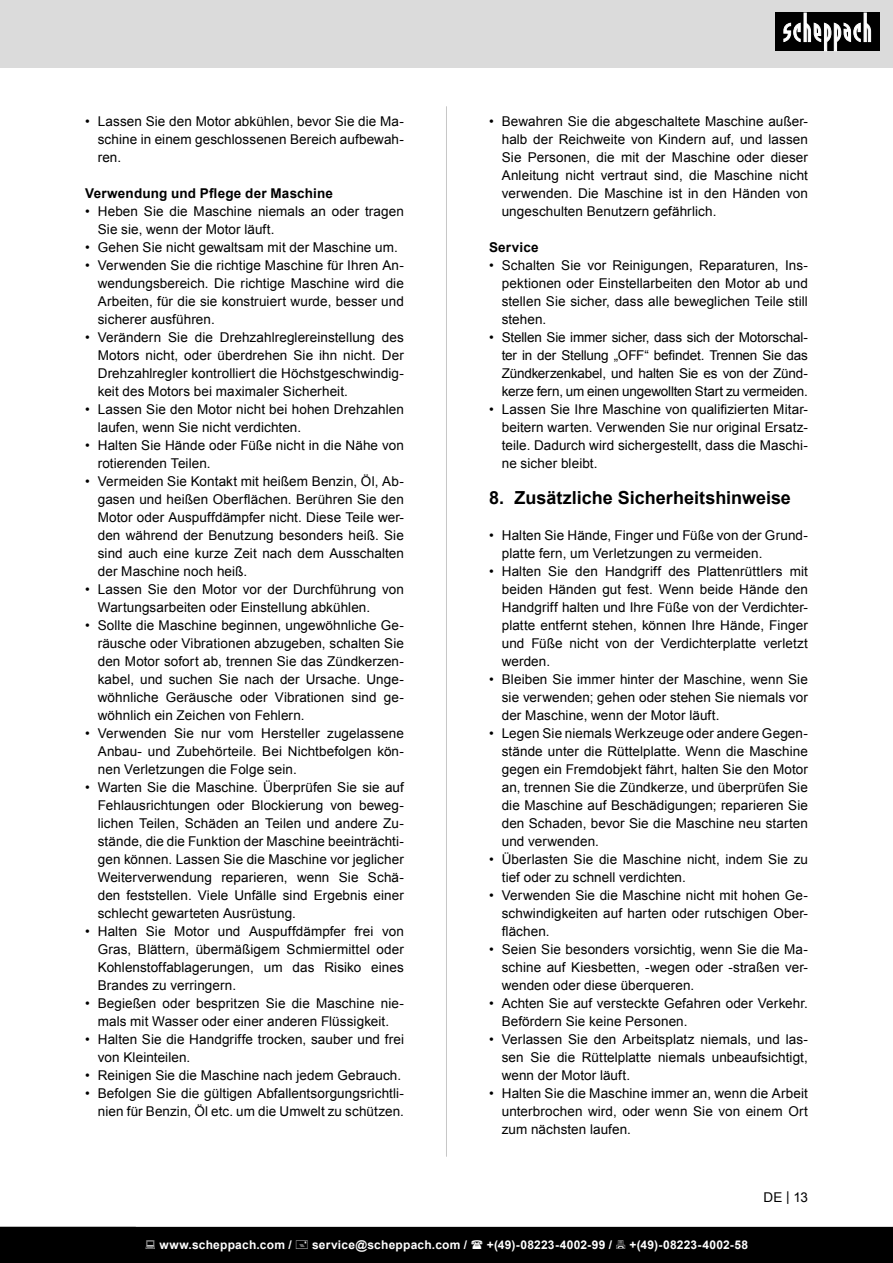
<style>
.page{position:relative;width:893px;height:1263px;background:#fff}
.page>*{position:absolute;margin:0;border:0;box-sizing:border-box;transform-origin:0 0}
.t1{font:700 18px "Arial";color:#000}
.t2{font:13.5px/18px "Arial";letter-spacing:.005em;color:#000;text-align:justify}
.Grundtext_Bold{font:700 13.5px "Arial";letter-spacing:.015em;color:#000}
.t3{font:700 12px "Arial";letter-spacing:.02em;color:#fff}
</style>
<div class="page">
<div style="left:0;top:0;width:893px;height:67px;background:#dbdbdb"></div>
<div style="left:775px;top:13px;width:105px;height:38px;background:#000"></div>
<svg style="left:783px;top:13px;width:88px;height:38px"></svg>
<hr style="left:446px;top:106px;width:1px;height:1051px;background:#c7c7c7">
<div style="left:0;top:1227px;width:893px;height:36px;background:#000"></div>
<p class="t2" style="left:98px;top:112px;width:308px;text-indent:-13px">• Lassen Sie den Motor abkühlen, bevor Sie die Ma&shy;schine in einem geschlossenen Bereich aufbewah&shy;ren.</p>
<p class="Grundtext_Bold" style="left:85px;top:184px;width:250px">Verwendung und Pflege der Maschine</p>
<p class="t2" style="left:98px;top:202px;width:308px;text-indent:-13px">• Heben Sie die Maschine niemals an oder tragen<br>Sie sie, wenn der Motor läuft.</p>
<p class="t2" style="left:85px;top:238px;width:314px">• Gehen Sie nicht gewaltsam mit der Maschine um.</p>
<p class="t2" style="left:98px;top:256px;width:308px;text-indent:-13px">• Verwenden Sie die richtige Maschine für Ihren An&shy;wendungsbereich. Die richtige Maschine wird die Arbeiten, für die sie konstruiert wurde, besser und sicherer ausführen.</p>
<p class="t2" style="left:98px;top:328px;width:308px;text-indent:-13px">• Verändern Sie die Drehzahlreglereinstellung des Motors nicht, oder überdrehen Sie ihn nicht. Der Drehzahlregler kontrolliert die Höchstgeschwindig&shy;keit des Motors bei maximaler Sicherheit.</p>
<p class="t2" style="left:98px;top:400px;width:308px;text-indent:-13px">• Lassen Sie den Motor nicht bei hohen Drehzahlen laufen, wenn Sie nicht verdichten.</p>
<p class="t2" style="left:98px;top:436px;width:308px;text-indent:-13px">• Halten Sie Hände oder Füße nicht in die Nähe von rotierenden Teilen.</p>
<p class="t2" style="left:98px;top:472px;width:308px;text-indent:-13px">• Vermeiden Sie Kontakt mit heißem Benzin, Öl, Ab&shy;gasen und heißen Oberflächen. Berühren Sie den Motor oder Auspuffdämpfer nicht. Diese Teile wer&shy;den während der Benutzung besonders heiß. Sie sind auch eine kurze Zeit nach dem Ausschalten der Maschine noch heiß.</p>
<p class="t2" style="left:98px;top:580px;width:308px;text-indent:-13px">• Lassen Sie den Motor vor der Durchführung von<br>Wartungsarbeiten oder Einstellung abkühlen.</p>
<p class="t2" style="left:98px;top:616px;width:308px;text-indent:-13px">• Sollte die Maschine beginnen, ungewöhnliche Ge&shy;räusche oder Vibrationen abzugeben, schalten Sie den Motor sofort ab, trennen Sie das Zündkerzen&shy;kabel, und suchen Sie nach der Ursache. Unge&shy;wöhnliche Geräusche oder Vibrationen sind ge&shy;wöhnlich ein Zeichen von Fehlern.</p>
<p class="t2" style="left:98px;top:724px;width:308px;text-indent:-13px">• Verwenden Sie nur vom Hersteller zugelassene Anbau- und Zubehörteile. Bei Nichtbefolgen kön&shy;nen Verletzungen die Folge sein.</p>
<p class="t2" style="left:98px;top:778px;width:308px;text-indent:-13px">• Warten Sie die Maschine. Überprüfen Sie sie auf Fehlausrichtungen oder Blockierung von beweg&shy;lichen Teilen, Schäden an Teilen und andere Zu&shy;stände, die die Funktion der Maschine beeinträchti&shy;gen können. Lassen Sie die Maschine vor jeglicher Weiterverwendung reparieren, wenn Sie Schä&shy;den feststellen. Viele Unfälle sind Ergebnis einer schlecht gewarteten Ausrüstung.</p>
<p class="t2" style="left:98px;top:922px;width:308px;text-indent:-13px">• Halten Sie Motor und Auspuffdämpfer frei von Gras, Blättern, übermäßigem Schmiermittel oder Kohlenstoffablagerungen, um das Risiko eines Brandes zu verringern.</p>
<p class="t2" style="left:85px;top:994px;width:320px;text-align:center">• Begießen oder bespritzen Sie die Maschine nie&shy;mals mit Wasser oder einer anderen Flüssigkeit.</p>
<p class="t2" style="left:98px;top:1030px;width:308px;text-indent:-13px">• Halten Sie die Handgriffe trocken, sauber und frei von Kleinteilen.</p>
<p class="t2" style="left:85px;top:1066px;width:318px">• Reinigen Sie die Maschine nach jedem Gebrauch.</p>
<p class="t2" style="left:85px;top:1084px;width:320px;text-align:right">• Befolgen Sie die gültigen Abfallentsorgungsrichtli&shy;nien für Benzin, Öl etc. um die Umwelt zu schützen.</p>
<p class="t2" style="left:502px;top:112px;width:308px;text-indent:-13px">• Bewahren Sie die abgeschaltete Maschine außer&shy;halb der Reichweite von Kindern auf, und lassen Sie Personen, die mit der Maschine oder dieser Anleitung nicht vertraut sind, die Maschine nicht verwenden. Die Maschine ist in den Händen von ungeschulten Benutzern gefährlich.</p>
<p class="Grundtext_Bold" style="left:489px;top:238px;width:51px">Service</p>
<p class="t2" style="left:502px;top:256px;width:308px;text-indent:-13px">• Schalten Sie vor Reinigungen, Reparaturen, Ins&shy;pektionen oder Einstellarbeiten den Motor ab und stellen Sie sicher, dass alle beweglichen Teile still stehen.</p>
<p class="t2" style="left:502px;top:328px;width:308px;text-indent:-13px">• Stellen Sie immer sicher, dass sich der Motorschal&shy;ter in der Stellung „OFF“ befindet. Trennen Sie das Zündkerzenkabel, und halten Sie es von der Zünd&shy;kerze fern, um einen ungewollten Start zu vermeiden.</p>
<p class="t2" style="left:502px;top:400px;width:308px;text-indent:-13px">• Lassen Sie Ihre Maschine von qualifizierten Mitar&shy;beitern warten. Verwenden Sie nur original Ersatz&shy;teile. Dadurch wird sichergestellt, dass die Maschi&shy;ne sicher bleibt.</p>
<p class="t1" style="left:489px;top:486px;width:303px">8. Zusätzliche Sicherheitshinweise</p>
<p class="t2" style="left:502px;top:526px;width:308px;text-indent:-13px">• Halten Sie Hände, Finger und Füße von der Grund&shy;platte fern, um Verletzungen zu vermeiden.</p>
<p class="t2" style="left:502px;top:562px;width:308px;text-indent:-13px">• Halten Sie den Handgriff des Plattenrüttlers mit beiden Händen gut fest. Wenn beide Hände den Handgriff halten und Ihre Füße von der Verdichter&shy;platte entfernt stehen, können Ihre Hände, Finger und Füße nicht von der Verdichterplatte verletzt werden.</p>
<p class="t2" style="left:502px;top:670px;width:308px;text-indent:-13px">• Bleiben Sie immer hinter der Maschine, wenn Sie sie verwenden; gehen oder stehen Sie niemals vor der Maschine, wenn der Motor läuft.</p>
<p class="t2" style="left:502px;top:724px;width:308px;text-indent:-13px">• Legen Sie niemals Werkzeuge oder andere Gegen&shy;stände unter die Rüttelplatte. Wenn die Maschine gegen ein Fremdobjekt fährt, halten Sie den Motor an, trennen Sie die Zündkerze, und überprüfen Sie die Maschine auf Beschädigungen; reparieren Sie den Schaden, bevor Sie die Maschine neu starten und verwenden.</p>
<p class="t2" style="left:502px;top:850px;width:308px;text-indent:-13px">• Überlasten Sie die Maschine nicht, indem Sie zu tief oder zu schnell verdichten.</p>
<p class="t2" style="left:502px;top:886px;width:308px;text-indent:-13px">• Verwenden Sie die Maschine nicht mit hohen Ge&shy;schwindigkeiten auf harten oder rutschigen Ober&shy;flächen.</p>
<p class="t2" style="left:502px;top:940px;width:308px;text-indent:-13px">• Seien Sie besonders vorsichtig, wenn Sie die Ma&shy;schine auf Kiesbetten, -wegen oder -straßen ver&shy;wenden oder diese überqueren.</p>
<p class="t2" style="left:502px;top:994px;width:308px;text-indent:-13px">• Achten Sie auf versteckte Gefahren oder Verkehr.<br>Befördern Sie keine Personen.</p>
<p class="t2" style="left:502px;top:1030px;width:308px;text-indent:-13px">• Verlassen Sie den Arbeitsplatz niemals, und las&shy;sen Sie die Rüttelplatte niemals unbeaufsichtigt, wenn der Motor läuft.</p>
<p class="t2" style="left:502px;top:1084px;width:308px;text-indent:-13px">• Halten Sie die Maschine immer an, wenn die Arbeit unterbrochen wird, oder wenn Sie von einem Ort zum nächsten laufen.</p>
<p class="t2" style="left:763px;top:1188px;width:46px">DE | 13</p>
<p class="t3" style="left:159px;top:1236px;width:134px">www.scheppach.com /</p>
<p class="t3" style="left:312px;top:1236px;width:157px">service@scheppach.com /</p>
<p class="t3" style="left:487px;top:1236px;width:127px">+(49)-08223-4002-99 /</p>
<p class="t3" style="left:629px;top:1236px;width:120px">+(49)-08223-4002-58</p>
</div>
